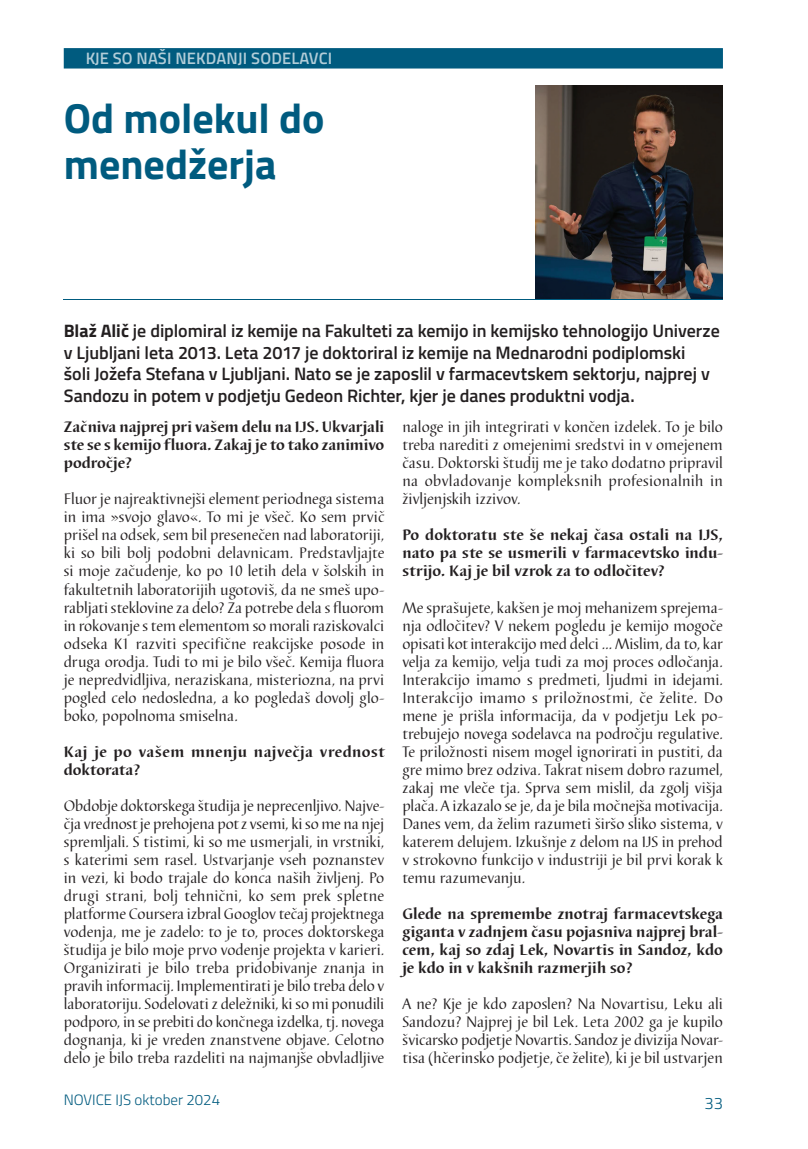
<style>
.page{position:relative;width:808px;height:1149px;background:#fff}
.page>*{position:absolute;margin:0;border:0;box-sizing:border-box;transform-origin:0 0}
.M_Naslov_prispevka_veliki{font:700 42px/46.5px "Titillium Web";color:#005b7f}
.M_Naslov_povzetek{font:600 18px/21.6px "Titillium Web";letter-spacing:-.005em;color:#231f20}
.t1{font:600 16.5px "Titillium Web";letter-spacing:.01em;color:#fff}
.t2{font:300 16.5px "Titillium Web";color:#005b7f}
.M_Tekst-prispevki{font:15.75px/18px "Barbedor TEE";color:#231f20;text-align:justify}
.M_Tekst-prispevki-2{font:700 15.75px/18px "Barbedor TEE";letter-spacing:.005em;color:#231f20;text-align:justify}
.M_Tekst-prispevki-3{font:700 15.75px/18px "Barbedor TEE";letter-spacing:.025em;color:#231f20}
.t3{font:300 15px "Titillium Web";color:#005b7f}
.s1{font-weight:700}
</style>
<div class="page">
<div style="left:64px;top:48px;width:659px;height:20px;background:#005b7f;border:2px solid #005b7f"></div>
<img style="left:536px;top:85px;width:187px;height:214px">
<hr style="left:64px;top:299px;width:659px;height:1px;background:#005b7f">
<p class="t1" style="left:85px;top:46px;width:249px">KJE SO NAŠI NEKDANJI SODELAVCI</p>
<p class="M_Naslov_prispevka_veliki" style="left:64px;top:93px;width:262px">Od molekul do menedžerja</p>
<p class="M_Naslov_povzetek" style="left:64px;top:319px;width:657px"><span class="s1">Blaž Alič</span> je diplomiral iz kemije na Fakulteti za kemijo in kemijsko tehnologijo Univerze v Ljubljani leta 2013. Leta 2017 je doktoriral iz kemije na Mednarodni podiplomski<br>šoli Jožefa Stefana v Ljubljani. Nato se je zaposlil v farmacevtskem sektorju, najprej v Sandozu in potem v podjetju Gedeon Richter, kjer je danes produktni vodja.</p>
<p class="M_Tekst-prispevki-2" style="left:64px;top:418px;width:322px">Začniva najprej pri vašem delu na IJS. Ukvarjali ste se s kemijo fluora. Zakaj je to tako zanimivo področje?</p>
<p class="M_Tekst-prispevki" style="left:64px;top:490px;width:322px">Fluor je najreaktivnejši element periodnega sistema in ima »svojo glavo«. To mi je všeč. Ko sem prvič prišel na odsek, sem bil presenečen nad laboratoriji, ki so bili bolj podobni delavnicam. Predstavljajte si moje začudenje, ko po 10 letih dela v šolskih in fakultetnih laboratorijih ugotoviš, da ne smeš upo&shy;rabljati steklovine za delo? Za potrebe dela s fluorom in rokovanje s tem elementom so morali raziskovalci odseka K1 razviti specifične reakcijske posode in druga orodja. Tudi to mi je bilo všeč. Kemija fluora je nepredvidljiva, neraziskana, misteriozna, na prvi pogled celo nedosledna, a ko pogledaš dovolj glo&shy;boko, popolnoma smiselna.</p>
<p class="M_Tekst-prispevki-3" style="left:64px;top:742px;width:322px">Kaj je po vašem mnenju največja vrednost doktorata?</p>
<p class="M_Tekst-prispevki" style="left:64px;top:796px;width:322px">Obdobje doktorskega študija je neprecenljivo. Najve&shy;čja vrednost je prehojena pot z vsemi, ki so me na njej spremljali. S tistimi, ki so me usmerjali, in vrstniki, s katerimi sem rasel. Ustvarjanje vseh poznanstev in vezi, ki bodo trajale do konca naših življenj. Po drugi strani, bolj tehnični, ko sem prek spletne platforme Coursera izbral Googlov tečaj projektnega vodenja, me je zadelo: to je to, proces doktorskega študija je bilo moje prvo vodenje projekta v karieri.<br>Organizirati je bilo treba pridobivanje znanja in pravih informacij. Implementirati je bilo treba delo v laboratoriju. Sodelovati z deležniki, ki so mi ponudili podporo, in se prebiti do končnega izdelka, tj. novega dognanja, ki je vreden znanstvene objave. Celotno delo je bilo treba razdeliti na najmanjše obvladljive</p>
<p class="M_Tekst-prispevki" style="left:402px;top:418px;width:322px">naloge in jih integrirati v končen izdelek. To je bilo treba narediti z omejenimi sredstvi in v omejenem času. Doktorski študij me je tako dodatno pripravil na obvladovanje kompleksnih profesionalnih in življenjskih izzivov.</p>
<p class="M_Tekst-prispevki-2" style="left:402px;top:526px;width:322px">Po doktoratu ste še nekaj časa ostali na IJS, nato pa ste se usmerili v farmacevtsko indu&shy;strijo. Kaj je bil vzrok za to odločitev?</p>
<p class="M_Tekst-prispevki" style="left:402px;top:598px;width:322px">Me sprašujete, kakšen je moj mehanizem sprejema&shy;nja odločitev? V nekem pogledu je kemijo mogoče opisati kot interakcijo med delci … Mislim, da to, kar velja za kemijo, velja tudi za moj proces odločanja.<br>Interakcijo imamo s predmeti, ljudmi in idejami.<br>Interakcijo imamo s priložnostmi, če želite. Do mene je prišla informacija, da v podjetju Lek po&shy;trebujejo novega sodelavca na področju regulative.<br>Te priložnosti nisem mogel ignorirati in pustiti, da gre mimo brez odziva. Takrat nisem dobro razumel, zakaj me vleče tja. Sprva sem mislil, da zgolj višja plača. A izkazalo se je, da je bila močnejša motivacija.<br>Danes vem, da želim razumeti širšo sliko sistema, v katerem delujem. Izkušnje z delom na IJS in prehod v strokovno funkcijo v industriji je bil prvi korak k temu razumevanju.</p>
<p class="M_Tekst-prispevki-2" style="left:402px;top:904px;width:322px">Glede na spremembe znotraj farmacevtskega giganta v zadnjem času pojasniva najprej bral&shy;cem, kaj so zdaj Lek, Novartis in Sandoz, kdo je kdo in v kakšnih razmerjih so?</p>
<p class="M_Tekst-prispevki" style="left:402px;top:994px;width:322px">A ne? Kje je kdo zaposlen? Na Novartisu, Leku ali Sandozu? Najprej je bil Lek. Leta 2002 ga je kupilo švicarsko podjetje Novartis. Sandoz je divizija Novar&shy;tisa (hčerinsko podjetje, če želite), ki je bil ustvarjen</p>
<p class="t3" style="left:64px;top:1088px;width:158px">NOVICE IJS oktober 2024</p>
<p class="t2" style="left:704px;top:1090px;width:20px">33</p>
</div>
